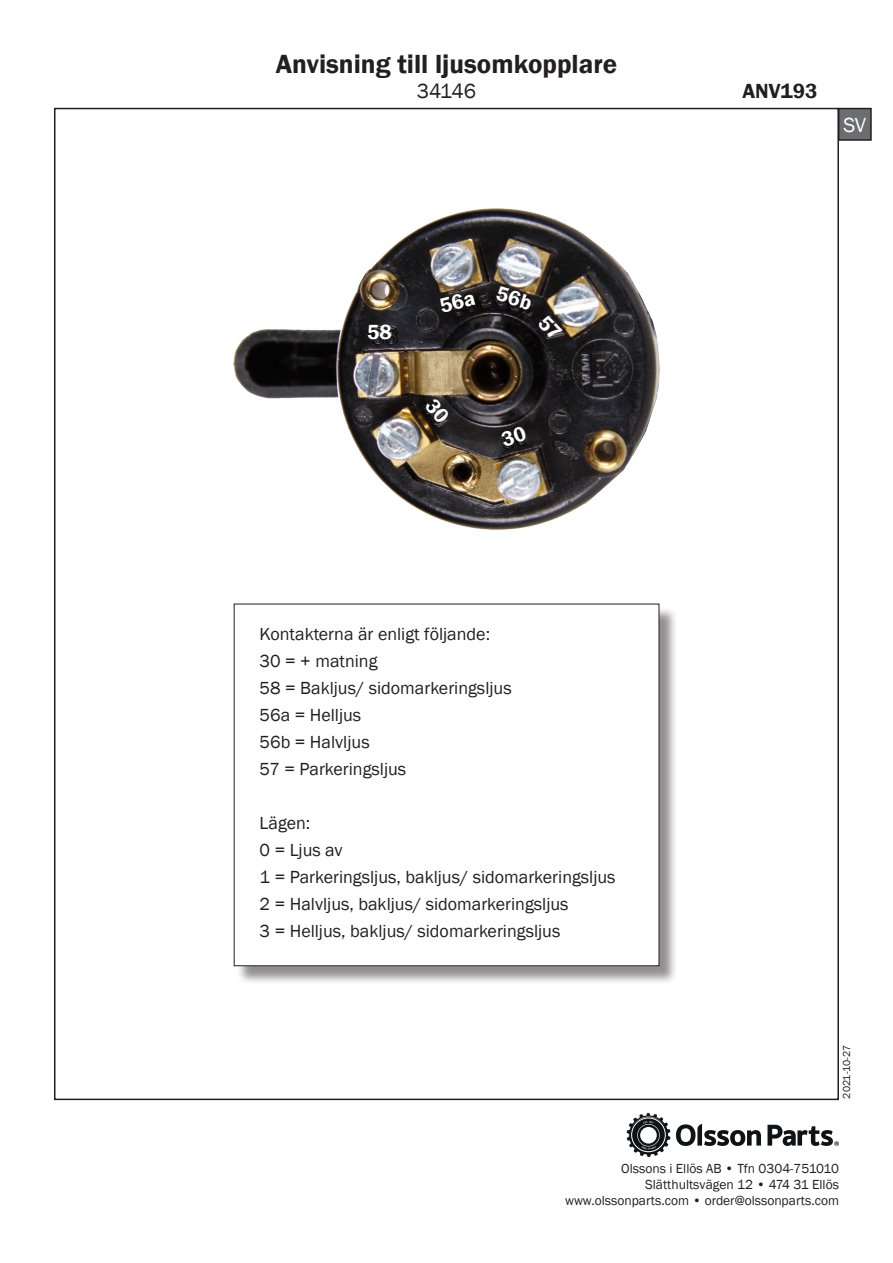
<style>
.page{position:relative;width:893px;height:1263px;background:#fff}
.page>*{position:absolute;margin:0;border:0;box-sizing:border-box;transform-origin:0 0}
.t1{font:600 27px "Franklin Gothic";color:#231f20}
.t2{font:600 21px "Franklin Gothic";color:#231f20}
.t3{font:21px "Franklin Gothic";letter-spacing:-.015em;color:#231f20}
.t4{font:600 21px "Franklin Gothic";color:#fff}
.t5{font:21px "Franklin Gothic";color:#fff}
.t6{font:18px "Franklin Gothic";color:#231f20}
.t7{font:13.5px/16.2px "Franklin Gothic";color:#231f20;text-align:right}
.t8{font:10.5px "Franklin Gothic";letter-spacing:-.03em;color:#231f20}
</style>
<div class="page">
<img style="left:234px;top:208px;width:425px;height:321px">
<div style="left:236px;top:606px;width:442px;height:379px;background:#231f20;opacity:.5"></div>
<div style="left:234px;top:604px;width:425px;height:362px;background:#fff"></div>
<div style="left:839px;top:109px;width:32px;height:31px;background:#6c6d70"></div>
<div style="left:838px;top:108px;width:34px;height:33px;border:2px solid #231f20"></div>
<svg style="left:676px;top:1124px;width:85px;height:22px"></svg>
<svg style="left:626px;top:1113px;width:44px;height:44px"></svg>
<svg style="left:767px;top:1125px;width:72px;height:21px"></svg>
<svg style="left:439px;top:293px;width:36px;height:20px"></svg>
<svg style="left:496px;top:286px;width:67px;height:54px;background:#322e2c"></svg>
<svg style="left:424px;top:397px;width:26px;height:27px"></svg>
<svg style="left:500px;top:426px;width:27px;height:21px"></svg>
<p class="t1" style="left:276px;top:47px;width:343px">Anvisning till ljusomkopplare</p>
<p class="t3" style="left:417px;top:78px;width:61px">34146</p>
<p class="t2" style="left:742px;top:78px;width:76px">ANV193</p>
<p class="t5" style="left:843px;top:112px;width:24px">SV</p>
<p class="t4" style="left:367px;top:319px;width:26px">58</p>
<p class="t6" style="left:260px;top:623px;width:232px">Kontakterna är enligt följande:</p>
<p class="t6" style="left:260px;top:650px;width:119px">30 = + matning</p>
<p class="t6" style="left:260px;top:677px;width:254px">58 = Bakljus/ sidomarkeringsljus</p>
<p class="t6" style="left:260px;top:704px;width:103px">56a = Helljus</p>
<p class="t6" style="left:260px;top:731px;width:112px">56b = Halvljus</p>
<p class="t6" style="left:260px;top:758px;width:148px">57 = Parkeringsljus</p>
<p class="t6" style="left:260px;top:812px;width:52px">Lägen:</p>
<p class="t6" style="left:260px;top:839px;width:84px">0 = Ljus av</p>
<p class="t6" style="left:260px;top:866px;width:357px">1 = Parkeringsljus, bakljus/ sidomarkeringsljus</p>
<p class="t6" style="left:260px;top:893px;width:310px">2 = Halvljus, bakljus/ sidomarkeringsljus</p>
<p class="t6" style="left:260px;top:920px;width:302px">3 = Helljus, bakljus/ sidomarkeringsljus</p>
<p class="t8" style="left:840px;top:1098px;width:55px;rotate:-90deg">2021-10-27</p>
<p class="t7" style="left:565px;top:1160px;width:275px">Olssons i Ellös AB • Tfn 0304-751010<br>Slätthultsvägen 12 • 474 31 Ellös www.olssonparts.com • order@olssonparts.com</p>
</div>
